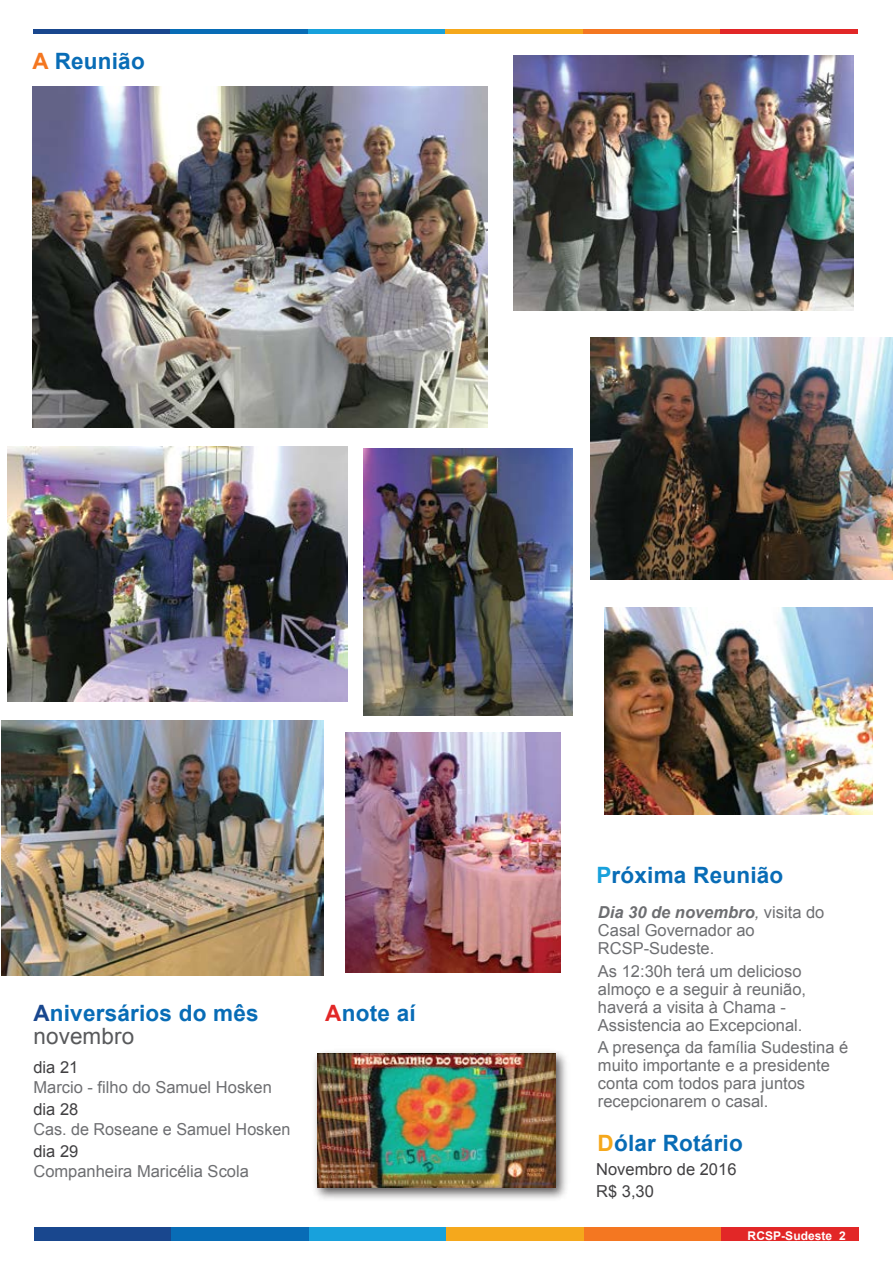
<style>
.page{position:relative;width:893px;height:1263px;background:#fff}
.page>*{position:absolute;margin:0;border:0;box-sizing:border-box;transform-origin:0 0}
.t1{font:700 22.5px "Arial";letter-spacing:.01em;color:#086cb6}
.t2{font:22.5px "Arial";letter-spacing:.005em;color:#58595b}
.t3{font:16.5px/18px "Arial";color:#6d6e71}
.t4{font:16.5px/22.5px "Arial";color:#414042}
.t5{font:700 12px "Arial";letter-spacing:.005em;color:#fff}
.s1{color:#f47721}
.s2{color:#19478e}
.s3{color:#e22727}
.s4{color:#18a1dc}
.s5{font-weight:700;font-style:italic}
.s6{font-style:italic}
.s7{color:#f5a81c}
</style>
<div class="page">
<div style="left:33px;top:29px;width:137px;height:5px;background:#19478e"></div>
<div style="left:170px;top:29px;width:138px;height:5px;background:#086cb6"></div>
<div style="left:308px;top:29px;width:137px;height:5px;background:#18a1dc"></div>
<div style="left:445px;top:29px;width:138px;height:5px;background:#f5a81c"></div>
<div style="left:583px;top:29px;width:137px;height:5px;background:#f47721"></div>
<div style="left:720px;top:29px;width:138px;height:5px;background:#e22727"></div>
<div style="left:34px;top:1227px;width:137px;height:14px;background:#19478e"></div>
<div style="left:171px;top:1227px;width:138px;height:14px;background:#086cb6"></div>
<div style="left:309px;top:1227px;width:137px;height:14px;background:#18a1dc"></div>
<div style="left:446px;top:1227px;width:138px;height:14px;background:#f5a81c"></div>
<div style="left:584px;top:1227px;width:137px;height:14px;background:#f47721"></div>
<div style="left:721px;top:1227px;width:138px;height:14px;background:#e22727"></div>
<img style="left:314px;top:1051px;width:253px;height:148px">
<img style="left:317px;top:1054px;width:239px;height:134px">
<img style="left:513px;top:55px;width:340px;height:255px">
<img style="left:7px;top:446px;width:340px;height:255px">
<img style="left:33px;top:87px;width:455px;height:341px">
<img style="left:605px;top:608px;width:267px;height:206px">
<img style="left:364px;top:448px;width:208px;height:268px">
<img style="left:2px;top:720px;width:321px;height:256px">
<img style="left:346px;top:733px;width:214px;height:239px">
<img style="left:590px;top:337px;width:303px;height:243px">
<h1 class="t1" style="left:33px;top:46px;width:114px"><span class="s1">A</span> Reunião</h1>
<h1 class="t1" style="left:33px;top:998px;width:227px"><span class="s2">A</span>niversários do mês</h1>
<h1 class="t2" style="left:33px;top:1021px;width:102px">novembro</h1>
<p class="t4" style="left:33px;top:1056px;width:46px">dia 21</p>
<p class="t3" style="left:33px;top:1078px;width:240px">Marcio - filho do Samuel Hosken</p>
<p class="t4" style="left:33px;top:1098px;width:46px">dia 28</p>
<p class="t3" style="left:33px;top:1120px;width:259px">Cas. de Roseane e Samuel Hosken</p>
<p class="t4" style="left:33px;top:1140px;width:46px">dia 29</p>
<p class="t3" style="left:33px;top:1162px;width:217px">Companheira Maricélia Scola</p>
<h1 class="t1" style="left:325px;top:998px;width:92px"><span class="s3">A</span>note aí</h1>
<h1 class="t1" style="left:596px;top:860px;width:188px"><span class="s4">P</span>róxima Reunião</h1>
<p class="t3" style="left:598px;top:903px;width:228px"><span class="s5">Dia 30 de novembro</span><span class="s6">,</span> visita do<br>Casal Governador ao<br>RCSP-Sudeste.</p>
<p class="t3" style="left:598px;top:962px;width:210px">As 12:30h terá um delicioso almoço e a seguir à reunião, haverá a visita à Chama -<br>Assistencia ao Excepcional.</p>
<p class="t3" style="left:598px;top:1038px;width:252px">A presença da família Sudestina é muito importante e a presidente conta com todos para juntos recepcionarem o casal.</p>
<h1 class="t1" style="left:598px;top:1128px;width:147px"><span class="s7">D</span>ólar Rotário</h1>
<p class="t4" style="left:596px;top:1158px;width:142px">Novembro de 2016<br>R$ 3,30</p>
<p class="t5" style="left:748px;top:1227px;width:100px">RCSP-Sudeste 2</p>
</div>
